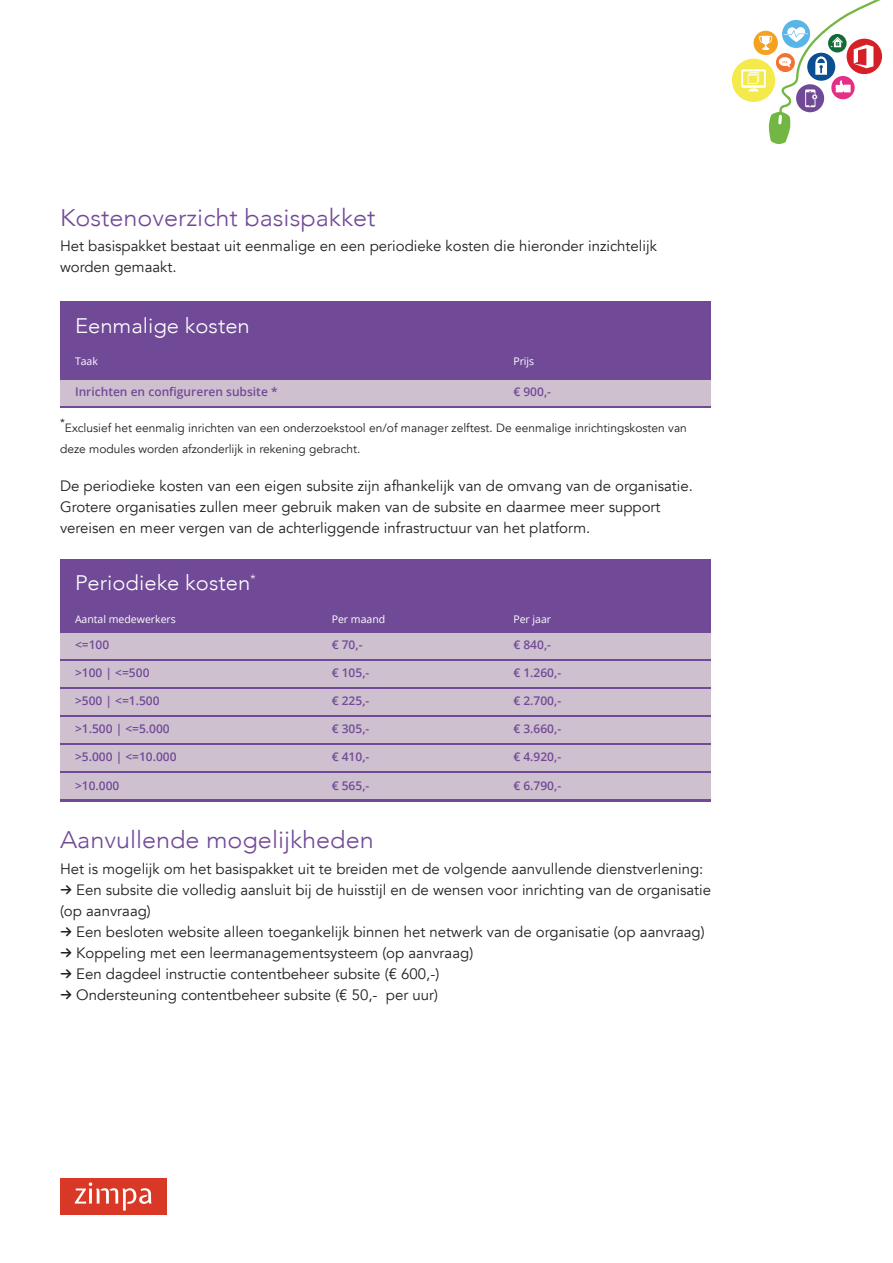
<style>
.page{position:relative;width:893px;height:1263px;background:#fff}
.page>*{position:absolute;margin:0;border:0;box-sizing:border-box;transform-origin:0 0}
.t1{font:300 24px "Avenir";color:#714a97;scale:1.05 1}
.t2{font:300 21px "Avenir";color:#fff;scale:1.05 1}
.t3{font:15px/21px "Avenir";color:#231f20}
.t4{font:600 12px "Open Sans";color:#714a97}
.t5{font:12px/21px "Avenir";color:#231f20}
.t6{font:10.5px "Open Sans";color:#fff}
.t7{font:10.5px "Avenir";color:#231f20;scale:1.05 1}
</style>
<div class="page">
<div style="left:60px;top:302px;width:651px;height:106px;background:#714a97"></div>
<div style="left:60px;top:380px;width:651px;height:25px;background:#cec0cf"></div>
<div style="left:732px;top:59px;width:43px;height:43px;background:#f4ea4b;border-radius:50%"></div>
<svg style="left:741px;top:0;width:142px;height:144px"></svg>
<div style="left:60px;top:1178px;width:106px;height:36px;background:#da3826"></div>
<svg style="left:75px;top:1182px;width:76px;height:28px"></svg>
<div style="left:60px;top:559px;width:651px;height:243px;background:#714a97"></div>
<div style="left:60px;top:633px;width:651px;height:25px;background:#cec0cf"></div>
<div style="left:60px;top:661px;width:651px;height:25px;background:#cec0cf"></div>
<div style="left:60px;top:689px;width:651px;height:25px;background:#cec0cf"></div>
<div style="left:60px;top:717px;width:651px;height:26px;background:#cec0cf"></div>
<div style="left:60px;top:745px;width:651px;height:26px;background:#cec0cf"></div>
<div style="left:60px;top:774px;width:651px;height:25px;background:#cec0cf"></div>
<h1 class="t1" style="left:60px;top:203px;width:302px">Kostenoverzicht basispakket</h1>
<p class="t3" style="left:60px;top:236px;width:598px">Het basispakket bestaat uit eenmalige en een periodieke kosten die hieronder inzichtelijk worden gemaakt.</p>
<h2 class="t2" style="left:75px;top:313px;width:168px">Eenmalige kosten</h2>
<p class="t6" style="left:75px;top:354px;width:24px">Taak</p>
<p class="t6" style="left:513px;top:354px;width:22px">Prijs</p>
<p class="t4" style="left:75px;top:383px;width:204px">Inrichten en configureren subsite *</p>
<p class="t4" style="left:513px;top:383px;width:39px">€ 900,-</p>
<p class="t7" style="left:60px;top:416px;width:6px">*</p>
<p class="t5" style="left:60px;top:417px;width:628px;text-indent:5px">Exclusief het eenmalig inrichten van een onderzoekstool en/of manager zelftest. De eenmalige inrichtingskosten van deze modules worden afzonderlijk in rekening gebracht.</p>
<p class="t3" style="left:60px;top:476px;width:634px">De periodieke kosten van een eigen subsite zijn afhankelijk van de omvang van de organisatie.<br>Grotere organisaties zullen meer gebruik maken van de subsite en daarmee meer support vereisen en meer vergen van de achterliggende infrastructuur van het platform.</p>
<h2 class="t2" style="left:75px;top:571px;width:174px">Periodieke kosten<sup>*</sup></h2>
<p class="t6" style="left:75px;top:612px;width:102px">Aantal medewerkers</p>
<p class="t6" style="left:332px;top:612px;width:55px">Per maand</p>
<p class="t6" style="left:513px;top:612px;width:39px">Per jaar</p>
<p class="t4" style="left:75px;top:636px;width:36px">&lt;=100</p>
<p class="t4" style="left:513px;top:636px;width:39px">€ 840,-</p>
<p class="t4" style="left:75px;top:664px;width:76px">&gt;100 | &lt;=500</p>
<p class="t4" style="left:513px;top:664px;width:49px">€ 1.260,-</p>
<p class="t4" style="left:75px;top:693px;width:86px">&gt;500 | &lt;=1.500</p>
<p class="t4" style="left:513px;top:693px;width:49px">€ 2.700,-</p>
<p class="t4" style="left:75px;top:721px;width:96px">&gt;1.500 | &lt;=5.000</p>
<p class="t4" style="left:513px;top:721px;width:49px">€ 3.660,-</p>
<p class="t4" style="left:75px;top:749px;width:103px">&gt;5.000 | &lt;=10.000</p>
<p class="t4" style="left:513px;top:749px;width:49px">€ 4.920,-</p>
<p class="t4" style="left:75px;top:777px;width:46px">&gt;10.000</p>
<p class="t4" style="left:513px;top:777px;width:49px">€ 6.790,-</p>
<p class="t4" style="left:332px;top:636px;width:32px">€ 70,-</p>
<p class="t4" style="left:332px;top:664px;width:39px">€ 105,-</p>
<p class="t4" style="left:332px;top:693px;width:39px">€ 225,-</p>
<p class="t4" style="left:332px;top:721px;width:39px">€ 305,-</p>
<p class="t4" style="left:332px;top:749px;width:39px">€ 410,-</p>
<p class="t4" style="left:332px;top:777px;width:39px">€ 565,-</p>
<h1 class="t1" style="left:60px;top:826px;width:300px">Aanvullende mogelijkheden</h1>
<p class="t3" style="left:60px;top:858px;width:645px">Het is mogelijk om het basispakket uit te breiden met de volgende aanvullende dienstverlening:</p>
<p class="t3" style="left:60px;top:879px;width:653px">□ Een subsite die volledig aansluit bij de huisstijl en de wensen voor inrichting van de organisatie (op aanvraag)</p>
<p class="t3" style="left:60px;top:921px;width:646px">□ Een besloten website alleen toegankelijk binnen het netwerk van de organisatie (op aanvraag)</p>
<p class="t3" style="left:60px;top:942px;width:415px">□ Koppeling met een leermanagementsysteem (op aanvraag)</p>
<p class="t3" style="left:60px;top:963px;width:381px">□ Een dagdeel instructie contentbeheer subsite (€ 600,-)</p>
<p class="t3" style="left:60px;top:984px;width:380px">□ Ondersteuning contentbeheer subsite (€ 50,- per uur)</p>
</div>
